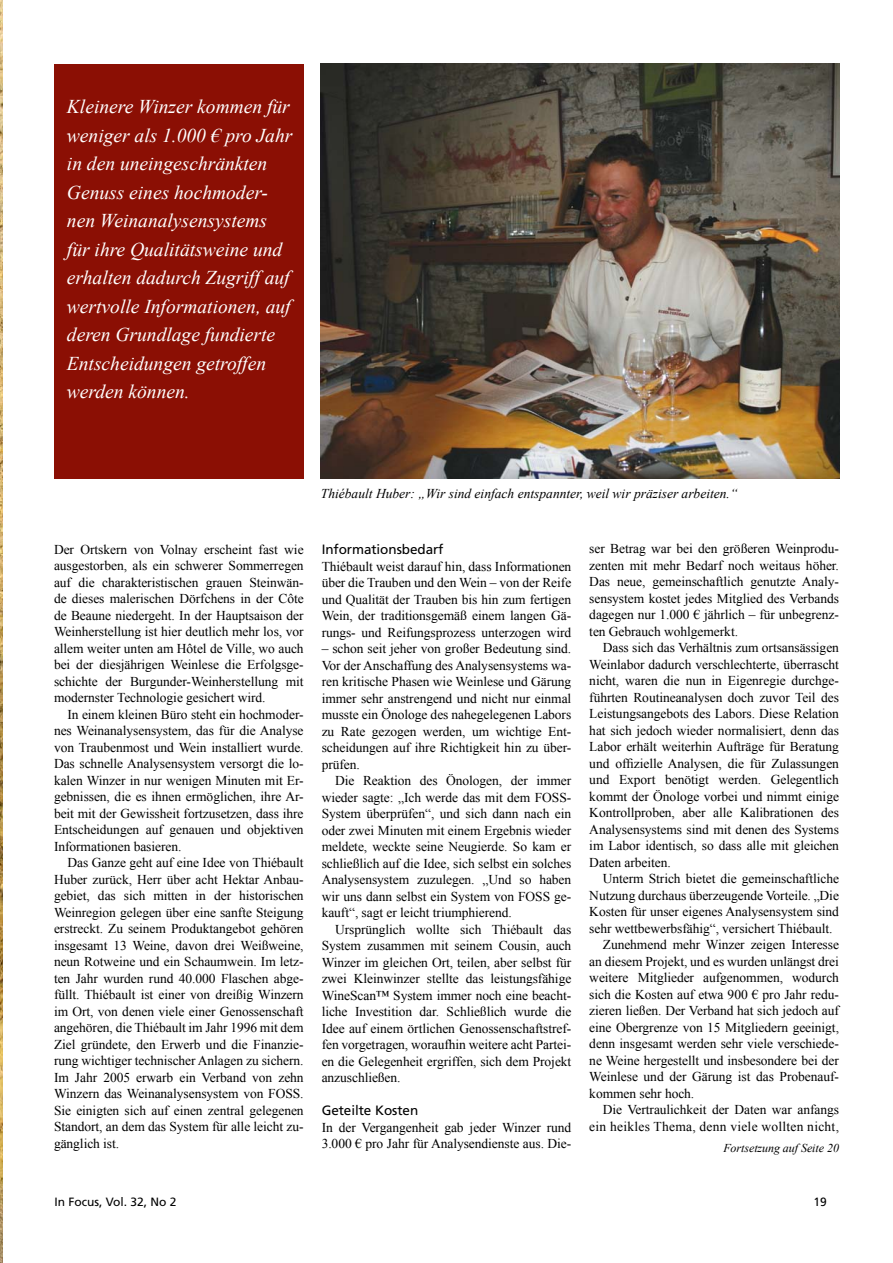
<style>
.page{position:relative;width:893px;height:1263px;background:#fff}
.page>*{position:absolute;margin:0;border:0;box-sizing:border-box;transform-origin:0 0}
.t1{font:italic 19.5px/28.5px "Times New Roman";color:#fff}
.t2{font:13.5px/16.5px "Times New Roman";letter-spacing:-.005em;color:#000;text-align:justify}
.t3{font:italic 13.5px "Times New Roman";color:#000}
.t4{font:13.5px "Times New Roman";letter-spacing:.02em;color:#000}
.t5{font:13.5px "Frutiger";letter-spacing:-.005em;color:#000}
.t6{font:italic 12px "Times New Roman";letter-spacing:-.005em;color:#000}
.t7{font:12px "Frutiger";color:#000}
</style>
<div class="page">
<img style="left:0;top:0;width:2px;height:1263px">
<img style="left:321px;top:63px;width:518px;height:415px">
<div style="left:54px;top:64px;width:250px;height:414px;background:#8b0f04"></div>
<p class="t1" style="left:67px;top:92px;width:227px">Kleinere Winzer kommen für weniger als 1.000 € pro Jahr in den uneingeschränkten<br>Genuss eines hochmoder&shy;nen Weinanalysensystems für ihre Qualitätsweine und erhalten dadurch Zugriff auf wertvolle Informationen, auf deren Grundlage fundierte<br>Entscheidungen getroffen werden können.</p>
<p class="t2" style="left:54px;top:541px;width:251px">Der Ortskern von Volnay erscheint fast wie ausgestorben, als ein schwerer Sommerregen auf die charakteristischen grauen Steinwän&shy;de dieses malerischen Dörfchens in der Côte de Beaune niedergeht. In der Hauptsaison der Weinherstellung ist hier deutlich mehr los, vor allem weiter unten am Hôtel de Ville, wo auch bei der diesjährigen Weinlese die Erfolgsge&shy;schichte der Burgunder-Weinherstellung mit modernster Technologie gesichert wird.</p>
<p class="t2" style="left:54px;top:706px;width:251px;text-indent:14px">In einem kleinen Büro steht ein hochmoder&shy;nes Weinanalysensystem, das für die Analyse von Traubenmost und Wein installiert wurde.<br>Das schnelle Analysensystem versorgt die lo&shy;kalen Winzer in nur wenigen Minuten mit Er&shy;gebnissen, die es ihnen ermöglichen, ihre Ar&shy;beit mit der Gewissheit fortzusetzen, dass ihre Entscheidungen auf genauen und objektiven Informationen basieren.</p>
<p class="t2" style="left:54px;top:854px;width:251px;text-indent:14px">Das Ganze geht auf eine Idee von Thiébault Huber zurück, Herr über acht Hektar Anbau&shy;gebiet, das sich mitten in der historischen Weinregion gelegen über eine sanfte Steigung erstreckt. Zu seinem Produktangebot gehören insgesamt 13 Weine, davon drei Weißweine, neun Rotweine und ein Schaumwein. Im letz&shy;ten Jahr wurden rund 40.000 Flaschen abge&shy;füllt. Thiébault ist einer von dreißig Winzern im Ort, von denen viele einer Genossenschaft angehören, die Thiébault im Jahr 1996 mit dem Ziel gründete, den Erwerb und die Finanzie&shy;rung wichtiger technischer Anlagen zu sichern.<br>Im Jahr 2005 erwarb ein Verband von zehn Winzern das Weinanalysensystem von FOSS.<br>Sie einigten sich auf einen zentral gelegenen Standort, an dem das System für alle leicht zu&shy;gänglich ist.</p>
<p class="t3" style="left:321px;top:484px;width:418px">Thiébault Huber: „Wir sind einfach entspannter, weil wir präziser arbeiten.“</p>
<p class="t5" style="left:322px;top:542px;width:123px">Informationsbedarf</p>
<p class="t2" style="left:322px;top:558px;width:251px">Thiébault weist darauf hin, dass Informationen über die Trauben und den Wein – von der Reife und Qualität der Trauben bis hin zum fertigen Wein, der traditionsgemäß einem langen Gä&shy;rungs- und Reifungsprozess unterzogen wird</p>
<p class="t2" style="left:322px;top:640px;width:251px">– schon seit jeher von großer Bedeutung sind.<br>Vor der Anschaffung des Analysensystems wa&shy;ren kritische Phasen wie Weinlese und Gärung immer sehr anstrengend und nicht nur einmal musste ein Önologe des nahegelegenen Labors zu Rate gezogen werden, um wichtige Ent&shy;scheidungen auf ihre Richtigkeit hin zu über&shy;prüfen.</p>
<p class="t2" style="left:322px;top:772px;width:251px;text-indent:14px">Die Reaktion des Önologen, der immer wieder sagte: „Ich werde das mit dem FOSS-System überprüfen“, und sich dann nach ein oder zwei Minuten mit einem Ergebnis wieder meldete, weckte seine Neugierde. So kam er schließlich auf die Idee, sich selbst ein solches Analysensystem zuzulegen. „Und so haben wir uns dann selbst ein System von FOSS ge&shy;kauft“, sagt er leicht triumphierend.</p>
<p class="t2" style="left:322px;top:921px;width:251px;text-indent:14px">Ursprünglich wollte sich Thiébault das System zusammen mit seinem Cousin, auch Winzer im gleichen Ort, teilen, aber selbst für zwei Kleinwinzer stellte das leistungsfähige WineScan™ System immer noch eine beacht&shy;liche Investition dar. Schließlich wurde die Idee auf einem örtlichen Genossenschaftstref&shy;fen vorgetragen, woraufhin weitere acht Partei&shy;en die Gelegenheit ergriffen, sich dem Projekt anzuschließen.</p>
<p class="t5" style="left:322px;top:1103px;width:98px">Geteilte Kosten</p>
<p class="t2" style="left:322px;top:1119px;width:251px">In der Vergangenheit gab jeder Winzer rund<br>3.000 € pro Jahr für Analysendienste aus. Die-</p>
<p class="t2" style="left:589px;top:540px;width:251px">ser Betrag war bei den größeren Weinprodu&shy;zenten mit mehr Bedarf noch weitaus höher.<br>Das neue, gemeinschaftlich genutzte Analy&shy;sensystem kostet jedes Mitglied des Verbands dagegen nur 1.000 € jährlich – für unbegrenz&shy;ten Gebrauch wohlgemerkt.</p>
<p class="t2" style="left:589px;top:639px;width:251px;text-indent:14px">Dass sich das Verhältnis zum ortsansässigen Weinlabor dadurch verschlechterte, überrascht nicht, waren die nun in Eigenregie durchge&shy;führten Routineanalysen doch zuvor Teil des Leistungsangebots des Labors. Diese Relation hat sich jedoch wieder normalisiert, denn das Labor erhält weiterhin Aufträge für Beratung und offizielle Analysen, die für Zulassungen und Export benötigt werden. Gelegentlich kommt der Önologe vorbei und nimmt einige Kontrollproben, aber alle Kalibrationen des Analysensystems sind mit denen des Systems im Labor identisch, so dass alle mit gleichen Daten arbeiten.</p>
<p class="t2" style="left:603px;top:870px;width:238px">Unterm Strich bietet die gemeinschaftliche</p>
<p class="t2" style="left:589px;top:887px;width:251px">Nutzung durchaus überzeugende Vorteile. „Die</p>
<p class="t2" style="left:589px;top:903px;width:251px">Kosten für unser eigenes Analysensystem sind</p>
<p class="t2" style="left:589px;top:920px;width:245px">sehr wettbewerbsfähig“, versichert Thiébault.</p>
<p class="t2" style="left:603px;top:936px;width:238px">Zunehmend mehr Winzer zeigen Interesse</p>
<p class="t2" style="left:589px;top:953px;width:251px">an diesem Projekt, und es wurden unlängst drei</p>
<p class="t2" style="left:589px;top:969px;width:251px">weitere Mitglieder aufgenommen, wodurch</p>
<p class="t2" style="left:589px;top:986px;width:251px">sich die Kosten auf etwa 900 € pro Jahr redu-</p>
<p class="t2" style="left:589px;top:1002px;width:251px">zieren ließen. Der Verband hat sich jedoch auf</p>
<p class="t2" style="left:589px;top:1019px;width:251px">eine Obergrenze von 15 Mitgliedern geeinigt,</p>
<p class="t2" style="left:589px;top:1035px;width:251px">denn insgesamt werden sehr viele verschiede-</p>
<p class="t2" style="left:589px;top:1052px;width:251px">ne Weine hergestellt und insbesondere bei der</p>
<p class="t2" style="left:589px;top:1068px;width:251px">Weinlese und der Gärung ist das Probenauf-</p>
<p class="t2" style="left:589px;top:1085px;width:107px">kommen sehr hoch.</p>
<p class="t2" style="left:603px;top:1101px;width:238px">Die Vertraulichkeit der Daten war anfangs</p>
<p class="t4" style="left:589px;top:1117px;width:251px">ein heikles Thema, denn viele wollten nicht,</p>
<p class="t6" style="left:723px;top:1140px;width:117px">Fortsetzung auf Seite 20</p>
<p class="t7" style="left:54px;top:1195px;width:124px">In Focus, Vol. 32, No 2</p>
<p class="t7" style="left:814px;top:1195px;width:15px">19</p>
</div>
